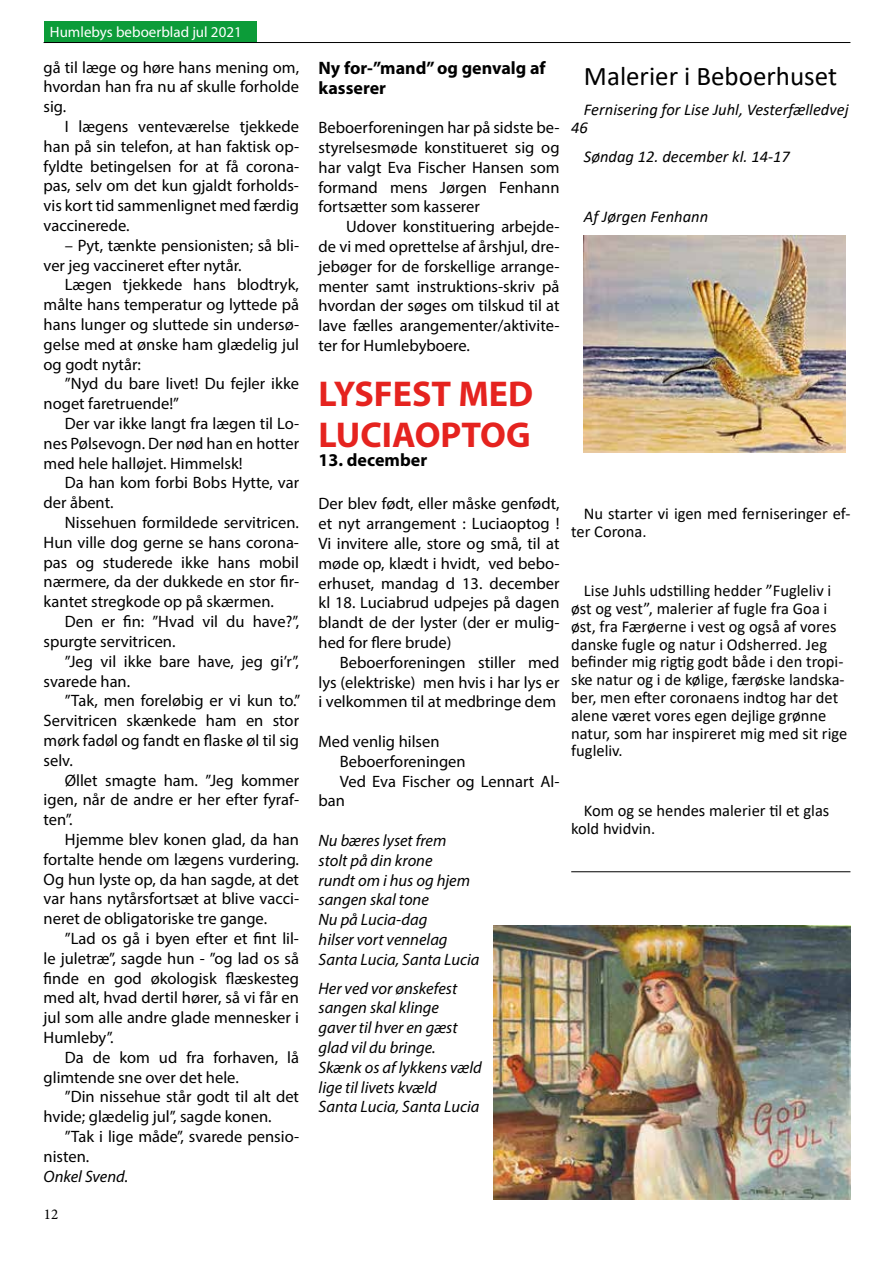
<style>
.page{position:relative;width:893px;height:1263px;background:#fff}
.page>*{position:absolute;margin:0;border:0;box-sizing:border-box;transform-origin:0 0}
.t1{font:700 36px/40.5px "Myriad Pro";color:#e5231f}
.t2{font:27px "Calibri";color:#000}
.t3{font:700 18px/19.8px "Myriad Pro";color:#000}
.t4{font:16.5px/19.8px "Myriad Pro";color:#000;text-align:justify}
.t5{font:16.5px/17.9px "Calibri";color:#000}
.t6{font:italic 16.5px/19.8px "Myriad Pro";color:#000}
.t7{font:italic 16.5px/17.9px "Calibri";color:#000}
.t8{font:15px "Myriad Pro";color:#fff}
.t9{font:15px "Minion Pro";color:#000}
</style>
<div class="page">
<div style="left:44px;top:21px;width:213px;height:22px;background:#0c9c39"></div>
<hr style="left:44px;top:42px;width:806px;height:1px;background:#000">
<img style="left:584px;top:235px;width:261px;height:218px">
<img style="left:493px;top:925px;width:357px;height:274px">
<hr style="left:571px;top:871px;width:279px;height:1px;background:#000">
<p class="t8" style="left:50px;top:23px;width:193px">Humlebys beboerblad jul 2021</p>
<p class="t4" style="left:44px;top:57px;width:257px">gå til læge og høre hans mening om, hvordan han fra nu af skulle forholde sig.</p>
<p class="t4" style="left:44px;top:116px;width:257px;text-indent:21px">I lægens venteværelse tjekkede han på sin telefon, at han faktisk op&shy;fyldte betingelsen for at få corona&shy;pas, selv om det kun gjaldt forholds&shy;vis kort tid sammenlignet med færdig vaccinerede.</p>
<p class="t4" style="left:44px;top:235px;width:257px;text-indent:21px">– Pyt, tænkte pensionisten; så bli&shy;ver jeg vaccineret efter nytår.</p>
<p class="t4" style="left:44px;top:275px;width:257px;text-indent:21px">Lægen tjekkede hans blodtryk, målte hans temperatur og lyttede på hans lunger og sluttede sin undersø&shy;gelse med at ønske ham glædelig jul og godt nytår:</p>
<p class="t4" style="left:44px;top:374px;width:257px;text-indent:21px">”Nyd du bare livet! Du fejler ikke noget faretruende!”</p>
<p class="t4" style="left:44px;top:413px;width:257px;text-indent:21px">Der var ikke langt fra lægen til Lo&shy;nes Pølsevogn. Der nød han en hotter med hele halløjet. Himmelsk!</p>
<p class="t4" style="left:44px;top:473px;width:257px;text-indent:21px">Da han kom forbi Bobs Hytte, var der åbent.</p>
<p class="t4" style="left:44px;top:512px;width:257px;text-indent:21px">Nissehuen formildede servitricen.<br>Hun ville dog gerne se hans corona&shy;pas og studerede ikke hans mobil nærmere, da der dukkede en stor fir&shy;kantet stregkode op på skærmen.</p>
<p class="t4" style="left:44px;top:611px;width:257px;text-indent:21px">Den er fin: ”Hvad vil du have?”, spurgte servitricen.</p>
<p class="t4" style="left:44px;top:651px;width:257px;text-indent:21px">”Jeg vil ikke bare have, jeg gi’r”, svarede han.</p>
<p class="t4" style="left:44px;top:691px;width:258px;text-indent:21px">”Tak, men foreløbig er vi kun to.” Servitricen skænkede ham en stor mørk fadøl og fandt en flaske øl til sig selv.</p>
<p class="t4" style="left:44px;top:770px;width:257px;text-indent:21px">Øllet smagte ham. ”Jeg kommer igen, når de andre er her efter fyraf&shy;ten”.</p>
<p class="t4" style="left:44px;top:829px;width:257px;text-indent:21px">Hjemme blev konen glad, da han fortalte hende om lægens vurdering.<br>Og hun lyste op, da han sagde, at det var hans nytårsfortsæt at blive vacci&shy;neret de obligatoriske tre gange.</p>
<p class="t4" style="left:44px;top:928px;width:257px;text-indent:21px">”Lad os gå i byen efter et fint lil&shy;le juletræ”, sagde hun - ”og lad os så finde en god økologisk flæskesteg med alt, hvad dertil hører, så vi får en jul som alle andre glade mennesker i Humleby”.</p>
<p class="t4" style="left:44px;top:1047px;width:257px;text-indent:21px">Da de kom ud fra forhaven, lå glimtende sne over det hele.</p>
<p class="t4" style="left:44px;top:1087px;width:257px;text-indent:21px">”Din nissehue står godt til alt det hvide; glædelig jul”, sagde konen.</p>
<p class="t4" style="left:44px;top:1126px;width:257px;text-indent:21px">”Tak i lige måde”, svarede pensio&shy;nisten.</p>
<p class="t6" style="left:44px;top:1166px;width:86px">Onkel Svend.</p>
<p class="t9" style="left:44px;top:1204px;width:16px">12</p>
<p class="t3" style="left:319px;top:57px;width:229px">Ny for-”mand” og genvalg af kasserer</p>
<p class="t4" style="left:319px;top:117px;width:242px">Beboerforeningen har på sidste be&shy;styrelsesmøde konstitueret sig og har valgt Eva Fischer Hansen som formand mens Jørgen Fenhann fortsætter som kasserer</p>
<p class="t4" style="left:319px;top:216px;width:242px;text-indent:28px">Udover konstituering arbejde&shy;de vi med oprettelse af årshjul, dre&shy;jebøger for de forskellige arrange&shy;menter samt instruktions-skriv på hvordan der søges om tilskud til at lave fælles arangementer/aktivite&shy;ter for Humlebyboere.</p>
<h1 class="t1" style="left:319px;top:373px;width:216px">LYSFEST MED<br>LUCIAOPTOG</h1>
<p class="t3" style="left:319px;top:450px;width:110px">13. december</p>
<h2 class="t2" style="left:584px;top:57px;width:255px">Malerier i Beboerhuset</h2>
<p class="t7" style="left:571px;top:100px;width:279px;text-indent:13px">Fernisering for Lise Juhl, Vesterfælledvej<br>46</p>
<p class="t7" style="left:584px;top:147px;width:207px">Søndag 12. december kl. 14-17</p>
<p class="t7" style="left:584px;top:207px;width:126px">Af Jørgen Fenhann</p>
<p class="t4" style="left:319px;top:494px;width:242px">Der blev født, eller måske genfødt, et nyt arrangement : Luciaoptog !<br>Vi invitere alle, store og små, til at møde op, klædt i hvidt, ved bebo&shy;erhuset, mandag d 13. december kl 18. Luciabrud udpejes på dagen blandt de der lyster (der er mulig&shy;hed for flere brude)</p>
<p class="t4" style="left:319px;top:652px;width:242px;text-indent:21px">Beboerforeningen stiller med lys (elektriske) men hvis i har lys er i velkommen til at medbringe dem</p>
<p class="t4" style="left:319px;top:731px;width:122px">Med venlig hilsen</p>
<p class="t4" style="left:340px;top:751px;width:127px">Beboerforeningen</p>
<p class="t4" style="left:340px;top:771px;width:221px">Ved Eva Fischer og Lennart Al-</p>
<p class="t4" style="left:319px;top:791px;width:28px">ban</p>
<p class="t6" style="left:319px;top:830px;width:162px">Nu bæres lyset frem<br>stolt på din krone<br>rundt om i hus og hjem sangen skal tone<br>Nu på Lucia-dag<br>hilser vort vennelag<br>Santa Lucia, Santa Lucia</p>
<p class="t6" style="left:319px;top:978px;width:165px">Her ved vor ønskefest sangen skal klinge<br>gaver til hver en gæst glad vil du bringe.<br>Skænk os af lykkens væld lige til livets kvæld<br>Santa Lucia, Santa Lucia</p>
<p class="t5" style="left:571px;top:504px;width:281px;text-indent:13px">Nu starter vi igen med ferniseringer ef&shy;ter Corona.</p>
<p class="t5" style="left:571px;top:581px;width:278px;text-indent:13px">Lise Juhls udstilling hedder ”Fugleliv i øst og vest”, malerier af fugle fra Goa i øst, fra Færøerne i vest og også af vores danske fugle og natur i Odsherred. Jeg befinder mig rigtig godt både i den tropi&shy;ske natur og i de kølige, færøske landska&shy;ber, men efter coronaens indtog har det alene været vores egen dejlige grønne natur, som har inspireret mig med sit rige fugleliv.</p>
<p class="t5" style="left:571px;top:801px;width:260px;text-indent:13px">Kom og se hendes malerier til et glas kold hvidvin.</p>
</div>
